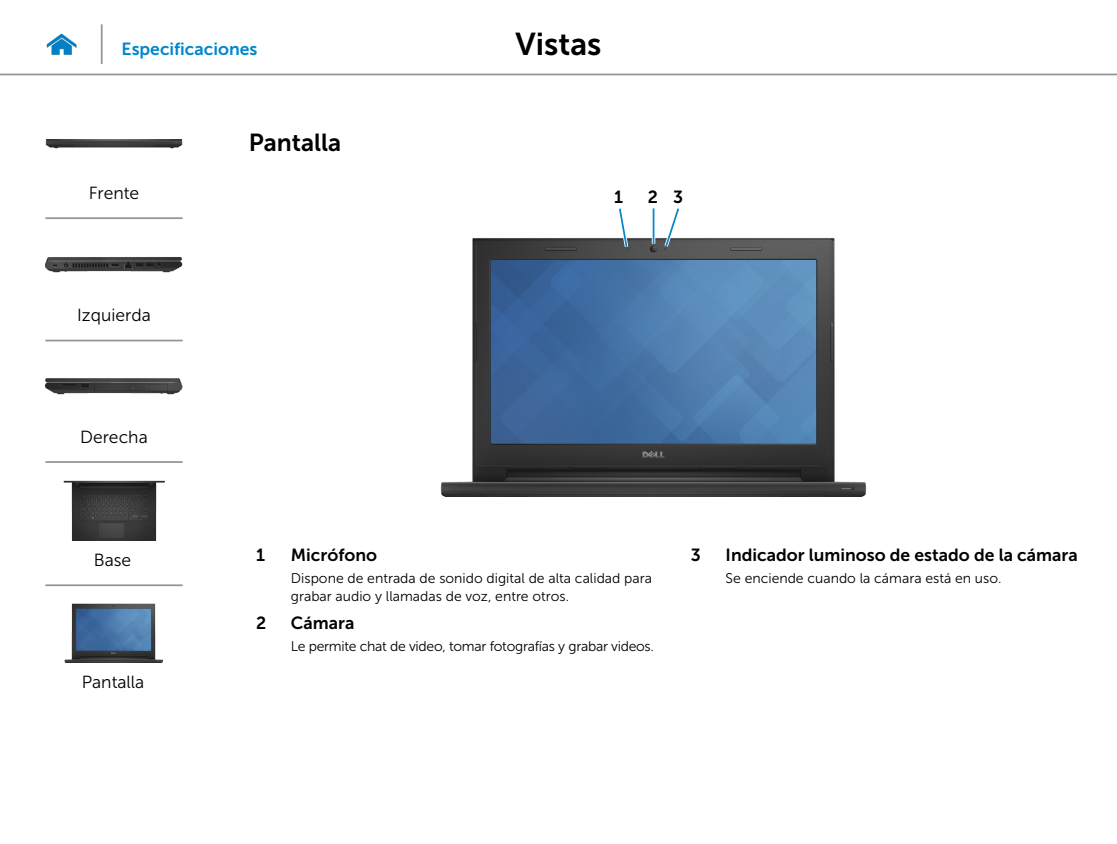
<style>
.page{position:relative;width:1117px;height:844px;background:#fff}
.page>*{position:absolute;margin:0;border:0;box-sizing:border-box;transform-origin:0 0}
.t1{font:31.5px "Museo Sans For Dell 700";color:#000}
.Head2{font:24.5px "Museo Sans For Dell 700";color:#000}
.Callout_Head{font:17.5px "Museo Sans For Dell 700";color:#000}
.t2{font:17.5px "Museo Sans For Dell 300";color:#000}
.t3{font:17.5px "Museo Sans For Dell 700";color:#0087cc}
.Callout-L{font:17.5px "Museo Sans For Dell 700";color:#000}
.Callout_description{font:14px/17.5px "Museo Sans For Dell 300";color:#000}
.Callout_description-2{font:14px "Museo Sans For Dell 300";letter-spacing:-.02em;color:#000}
</style>
<div class="page">
<hr style="left:0;top:74px;width:1116px;height:1px;background:#939598">
<img style="left:46px;top:33px;width:31px;height:23px">
<img style="left:440px;top:238px;width:427px;height:258px">
<svg style="left:651px;top:208px;width:4px;height:35px"></svg>
<hr style="left:652px;top:208px;width:2px;height:35px;background:#0087cc">
<svg style="left:661px;top:208px;width:21px;height:42px"></svg>
<svg style="left:615px;top:208px;width:15px;height:43px"></svg>
<hr style="left:101px;top:24px;width:2px;height:40px;background:#939598">
<img style="left:45px;top:139px;width:137px;height:10px">
<img style="left:45px;top:257px;width:137px;height:16px">
<img style="left:45px;top:378px;width:137px;height:16px">
<img style="left:64px;top:480px;width:100px;height:60px">
<img style="left:65px;top:603px;width:98px;height:59px">
<hr style="left:45px;top:217px;width:138px;height:2px;background:#939598">
<hr style="left:45px;top:339px;width:138px;height:2px;background:#939598">
<hr style="left:45px;top:461px;width:138px;height:2px;background:#939598">
<hr style="left:45px;top:584px;width:138px;height:2px;background:#939598">
<p class="t3" style="left:122px;top:39px;width:137px">Especificaciones</p>
<h1 class="t1" style="left:515px;top:26px;width:87px">Vistas</h1>
<p class="t2" style="left:89px;top:183px;width:52px">Frente</p>
<p class="Head2" style="left:249px;top:128px;width:94px">Pantalla</p>
<p class="Callout-L" style="left:614px;top:188px;width:10px">1</p>
<p class="Callout-L" style="left:647px;top:188px;width:12px">2</p>
<p class="Callout-L" style="left:673px;top:188px;width:12px">3</p>
<p class="t2" style="left:77px;top:305px;width:75px">Izquierda</p>
<p class="t2" style="left:80px;top:428px;width:69px">Derecha</p>
<p class="t2" style="left:94px;top:550px;width:39px">Base</p>
<p class="t2" style="left:82px;top:672px;width:64px">Pantalla</p>
<p class="Callout_Head" style="left:256px;top:544px;width:10px">1</p>
<p class="Callout_Head" style="left:291px;top:544px;width:88px">Micrófono</p>
<p class="Callout_description" style="left:291px;top:569px;width:362px">Dispone de entrada de sonido digital de alta calidad para grabar audio y llamadas de voz, entre otros.</p>
<p class="Callout_Head" style="left:256px;top:612px;width:12px">2</p>
<p class="Callout_Head" style="left:291px;top:612px;width:65px">Cámara</p>
<p class="Callout_description-2" style="left:291px;top:638px;width:364px">Le permite chat de video, tomar fotografías y grabar videos.</p>
<p class="Callout_Head" style="left:690px;top:544px;width:12px">3</p>
<p class="Callout_Head" style="left:725px;top:544px;width:353px">Indicador luminoso de estado de la cámara</p>
<p class="Callout_description" style="left:725px;top:569px;width:277px">Se enciende cuando la cámara está en uso.</p>
</div>
